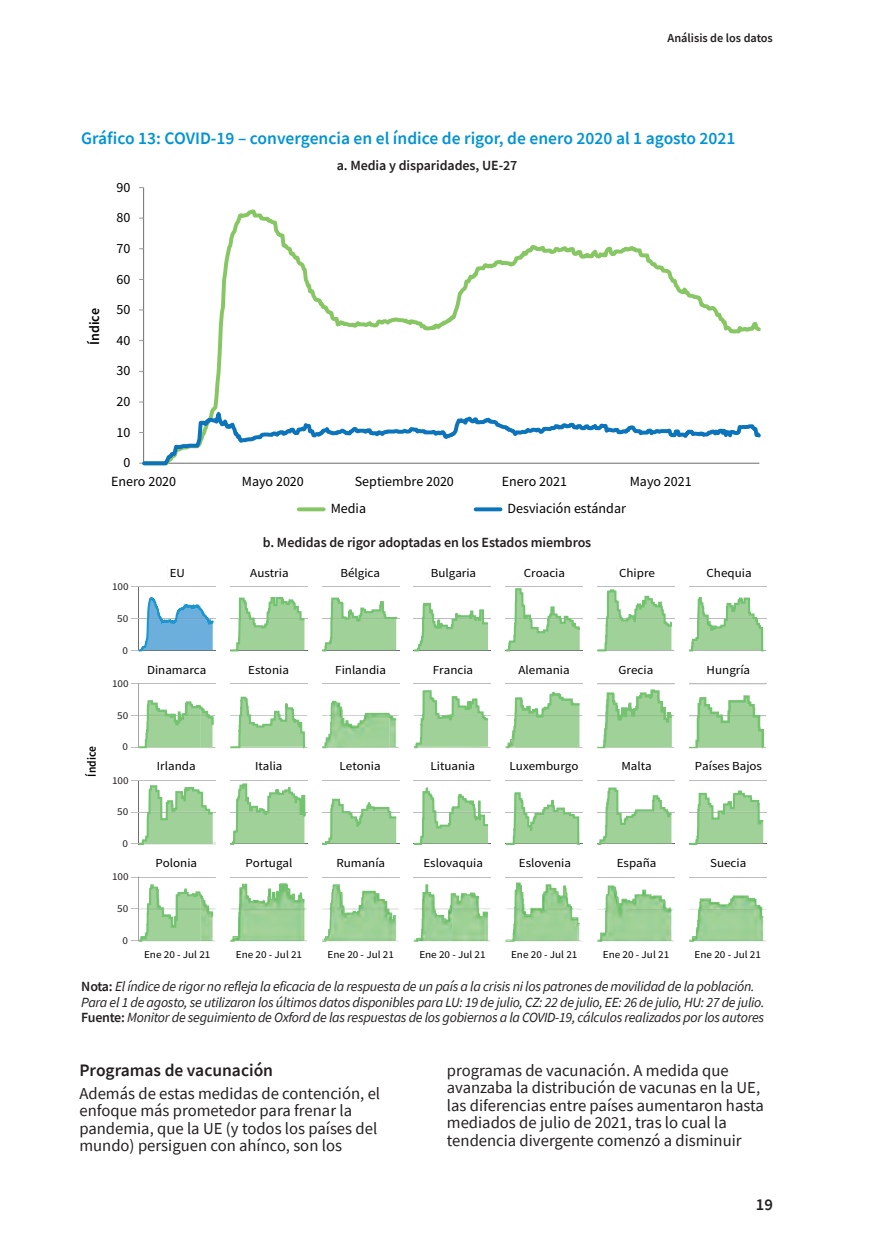
<style>
.page{position:relative;width:874px;height:1241px;background:#fff}
.page>*{position:absolute;margin:0;border:0;box-sizing:border-box;transform-origin:0 0}
.t1{font:600 17.5px "Source Sans Pro";color:#0093d5}
.t2{font:600 17.5px "Source Sans Pro";color:#231f20}
.t3{font:16.62px/17.5px "Source Sans Pro";color:#231f20}
.t4{font:600 16.62px "Source Sans Pro";color:#231f20}
.t5{font:italic 14px/15.8px "Source Sans Pro";letter-spacing:-.02em;color:#231f20}
.t6{font:14px "Source Sans Pro";color:#000001}
.t7{font:600 14px "Source Sans Pro";letter-spacing:-.005em;color:#231f20}
.t8{font:600 14px "Source Sans Pro";color:#000001}
.t9{font:12.25px "Source Sans Pro";color:#000001;scale:1.06 1}
.t10{font:600 12.25px "Source Sans Pro";color:#231f20}
.t11{font:600 12.25px "Source Sans Pro";color:#000001;scale:.94 1}
.t12{font:10.5px "Source Sans Pro";color:#000001;scale:1.06 1}
.t13{font:10.5px "Source Sans Pro";color:#231f20;scale:1.06 1}
.s1{font-weight:600;font-style:normal}
</style>
<div class="page">
<hr style="left:143px;top:187px;width:1px;height:276px;background:#6c6d70">
<svg style="left:140px;top:207px;width:621px;height:190px"></svg>
<svg style="left:140px;top:397px;width:621px;height:69px"></svg>
<svg style="left:299px;top:507px;width:24px;height:4px"></svg>
<svg style="left:475px;top:507px;width:25px;height:4px"></svg>
<hr style="left:230px;top:779px;width:77px;height:1px;background:#bcbdc0">
<hr style="left:322px;top:779px;width:77px;height:1px;background:#bcbdc0">
<hr style="left:413px;top:779px;width:77px;height:1px;background:#bcbdc0">
<hr style="left:505px;top:779px;width:77px;height:1px;background:#bcbdc0">
<hr style="left:597px;top:779px;width:77px;height:1px;background:#bcbdc0">
<hr style="left:688px;top:779px;width:77px;height:1px;background:#bcbdc0">
<hr style="left:138px;top:876px;width:77px;height:1px;background:#bcbdc0">
<hr style="left:230px;top:876px;width:77px;height:1px;background:#bcbdc0">
<hr style="left:322px;top:876px;width:77px;height:1px;background:#bcbdc0">
<hr style="left:413px;top:876px;width:77px;height:1px;background:#bcbdc0">
<hr style="left:505px;top:876px;width:77px;height:1px;background:#bcbdc0">
<hr style="left:597px;top:876px;width:77px;height:1px;background:#bcbdc0">
<hr style="left:688px;top:876px;width:77px;height:1px;background:#bcbdc0">
<svg style="left:131px;top:586px;width:84px;height:65px"></svg>
<svg style="left:230px;top:586px;width:77px;height:65px"></svg>
<svg style="left:322px;top:586px;width:77px;height:65px"></svg>
<svg style="left:413px;top:586px;width:77px;height:65px"></svg>
<svg style="left:505px;top:586px;width:77px;height:65px"></svg>
<svg style="left:597px;top:586px;width:77px;height:64px"></svg>
<svg style="left:689px;top:586px;width:76px;height:64px"></svg>
<svg style="left:131px;top:683px;width:84px;height:65px"></svg>
<svg style="left:230px;top:683px;width:77px;height:65px"></svg>
<svg style="left:322px;top:683px;width:77px;height:65px"></svg>
<svg style="left:413px;top:683px;width:77px;height:65px"></svg>
<svg style="left:505px;top:683px;width:77px;height:65px"></svg>
<svg style="left:131px;top:780px;width:84px;height:64px"></svg>
<svg style="left:230px;top:780px;width:77px;height:64px"></svg>
<svg style="left:322px;top:780px;width:77px;height:64px"></svg>
<svg style="left:413px;top:780px;width:77px;height:64px"></svg>
<svg style="left:505px;top:780px;width:77px;height:64px"></svg>
<svg style="left:597px;top:780px;width:77px;height:64px"></svg>
<svg style="left:689px;top:780px;width:76px;height:64px"></svg>
<svg style="left:131px;top:908px;width:82px;height:33px"></svg>
<svg style="left:230px;top:883px;width:74px;height:58px"></svg>
<svg style="left:413px;top:877px;width:77px;height:64px"></svg>
<svg style="left:505px;top:882px;width:74px;height:59px"></svg>
<svg style="left:597px;top:877px;width:77px;height:64px"></svg>
<svg style="left:689px;top:877px;width:76px;height:64px"></svg>
<img style="left:138px;top:683px;width:63px;height:64px">
<img style="left:326px;top:701px;width:63px;height:46px">
<img style="left:514px;top:650px;width:251px;height:97px">
<img style="left:201px;top:707px;width:125px;height:40px">
<img style="left:389px;top:714px;width:125px;height:33px">
<img style="left:138px;top:876px;width:63px;height:64px">
<img style="left:201px;top:884px;width:251px;height:56px">
<img style="left:514px;top:883px;width:63px;height:57px">
<img style="left:452px;top:893px;width:62px;height:47px">
<img style="left:577px;top:886px;width:188px;height:54px">
<p class="t10" style="left:667px;top:30px;width:107px">Análisis de los datos</p>
<p class="t1" style="left:81px;top:127px;width:655px">Gráfico 13: COVID-19 – convergencia en el índice de rigor, de enero 2020 al 1 agosto 2021</p>
<p class="t8" style="left:89px;top:345px;width:38px;rotate:-90deg">Índice</p>
<p class="t11" style="left:87px;top:776px;width:34px;rotate:-90deg">Índice</p>
<p class="t6" style="left:116px;top:182px;width:15px">90</p>
<p class="t6" style="left:116px;top:212px;width:15px">80</p>
<p class="t6" style="left:116px;top:243px;width:15px">70</p>
<p class="t6" style="left:116px;top:273px;width:15px">60</p>
<p class="t6" style="left:116px;top:304px;width:15px">50</p>
<p class="t6" style="left:116px;top:335px;width:15px">40</p>
<p class="t6" style="left:116px;top:365px;width:15px">30</p>
<p class="t6" style="left:116px;top:396px;width:15px">20</p>
<p class="t6" style="left:116px;top:426px;width:15px">10</p>
<p class="t6" style="left:123px;top:457px;width:8px">0</p>
<p class="t7" style="left:336px;top:156px;width:182px">a. Media y disparidades, UE-27</p>
<p class="t6" style="left:111px;top:476px;width:67px">Enero 2020</p>
<p class="t6" style="left:242px;top:476px;width:63px">Mayo 2020</p>
<p class="t6" style="left:354px;top:476px;width:101px">Septiembre 2020</p>
<p class="t6" style="left:501px;top:476px;width:67px">Enero 2021</p>
<p class="t6" style="left:629px;top:476px;width:63px">Mayo 2021</p>
<p class="t6" style="left:330px;top:503px;width:37px">Media</p>
<p class="t6" style="left:507px;top:503px;width:120px">Desviación estándar</p>
<p class="t7" style="left:263px;top:532px;width:330px">b. Medidas de rigor adoptadas en los Estados miembros</p>
<p class="t13" style="left:112px;top:582px;width:17px">100</p>
<p class="t13" style="left:117px;top:614px;width:12px">50</p>
<p class="t13" style="left:122px;top:646px;width:7px">0</p>
<p class="t13" style="left:112px;top:679px;width:17px">100</p>
<p class="t13" style="left:117px;top:711px;width:12px">50</p>
<p class="t13" style="left:122px;top:742px;width:7px">0</p>
<p class="t13" style="left:112px;top:776px;width:17px">100</p>
<p class="t13" style="left:117px;top:807px;width:12px">50</p>
<p class="t13" style="left:122px;top:839px;width:7px">0</p>
<p class="t13" style="left:112px;top:872px;width:17px">100</p>
<p class="t13" style="left:117px;top:904px;width:12px">50</p>
<p class="t13" style="left:122px;top:936px;width:7px">0</p>
<p class="t9" style="left:170px;top:568px;width:16px">EU</p>
<p class="t9" style="left:250px;top:568px;width:38px">Austria</p>
<p class="t9" style="left:340px;top:568px;width:39px">Bélgica</p>
<p class="t9" style="left:430px;top:568px;width:44px">Bulgaria</p>
<p class="t9" style="left:523px;top:568px;width:40px">Croacia</p>
<p class="t9" style="left:618px;top:568px;width:35px">Chipre</p>
<p class="t9" style="left:706px;top:568px;width:44px">Chequia</p>
<p class="t9" style="left:147px;top:664px;width:57px">Dinamarca</p>
<p class="t9" style="left:248px;top:664px;width:40px">Estonia</p>
<p class="t9" style="left:335px;top:664px;width:49px">Finlandia</p>
<p class="t9" style="left:432px;top:664px;width:40px">Francia</p>
<p class="t9" style="left:518px;top:664px;width:50px">Alemania</p>
<p class="t9" style="left:618px;top:664px;width:34px">Grecia</p>
<p class="t9" style="left:706px;top:664px;width:43px">Hungría</p>
<p class="t9" style="left:157px;top:761px;width:38px">Irlanda</p>
<p class="t9" style="left:255px;top:761px;width:27px">Italia</p>
<p class="t9" style="left:339px;top:761px;width:40px">Letonia</p>
<p class="t9" style="left:430px;top:761px;width:43px">Lituania</p>
<p class="t9" style="left:621px;top:761px;width:30px">Malta</p>
<p class="t9" style="left:694px;top:761px;width:65px">Países Bajos</p>
<p class="t9" style="left:509px;top:761px;width:66px">Luxemburgo</p>
<p class="t9" style="left:155px;top:858px;width:41px">Polonia</p>
<p class="t9" style="left:245px;top:858px;width:46px">Portugal</p>
<p class="t9" style="left:336px;top:858px;width:47px">Rumanía</p>
<p class="t9" style="left:423px;top:858px;width:58px">Eslovaquia</p>
<p class="t9" style="left:518px;top:858px;width:51px">Eslovenia</p>
<p class="t9" style="left:616px;top:858px;width:39px">España</p>
<p class="t9" style="left:709px;top:858px;width:36px">Suecia</p>
<p class="t12" style="left:144px;top:950px;width:64px">Ene 20 - Jul 21</p>
<p class="t12" style="left:236px;top:950px;width:64px">Ene 20 - Jul 21</p>
<p class="t12" style="left:327px;top:950px;width:64px">Ene 20 - Jul 21</p>
<p class="t12" style="left:419px;top:950px;width:64px">Ene 20 - Jul 21</p>
<p class="t12" style="left:511px;top:950px;width:64px">Ene 20 - Jul 21</p>
<p class="t12" style="left:602px;top:950px;width:64px">Ene 20 - Jul 21</p>
<p class="t12" style="left:694px;top:950px;width:64px">Ene 20 - Jul 21</p>
<p class="t5" style="left:81px;top:977px;width:684px"><span class="s1">Nota:</span> El índice de rigor no refleja la eficacia de la respuesta de un país a la crisis ni los patrones de movilidad de la población.<br>Para el 1 de agosto, se utilizaron los últimos datos disponibles para LU: 19 de julio, CZ: 22 de julio, EE: 26 de julio, HU: 27 de julio.</p>
<p class="t5" style="left:81px;top:1009px;width:684px"><span class="s1">Fuente:</span> Monitor de seguimiento de Oxford de las respuestas de los gobiernos a la COVID-19, cálculos realizados por los autores</p>
<p class="t2" style="left:79px;top:1058px;width:195px">Programas de vacunación</p>
<p class="t3" style="left:79px;top:1083px;width:302px">Además de estas medidas de contención, el enfoque más prometedor para frenar la pandemia, que la UE (y todos los países del mundo) persiguen con ahínco, son los</p>
<p class="t3" style="left:446px;top:1060px;width:318px">programas de vacunación. A medida que avanzaba la distribución de vacunas en la UE, las diferencias entre países aumentaron hasta mediados de julio de 2021, tras lo cual la tendencia divergente comenzó a disminuir</p>
<p class="t4" style="left:755px;top:1193px;width:19px">19</p>
</div>
